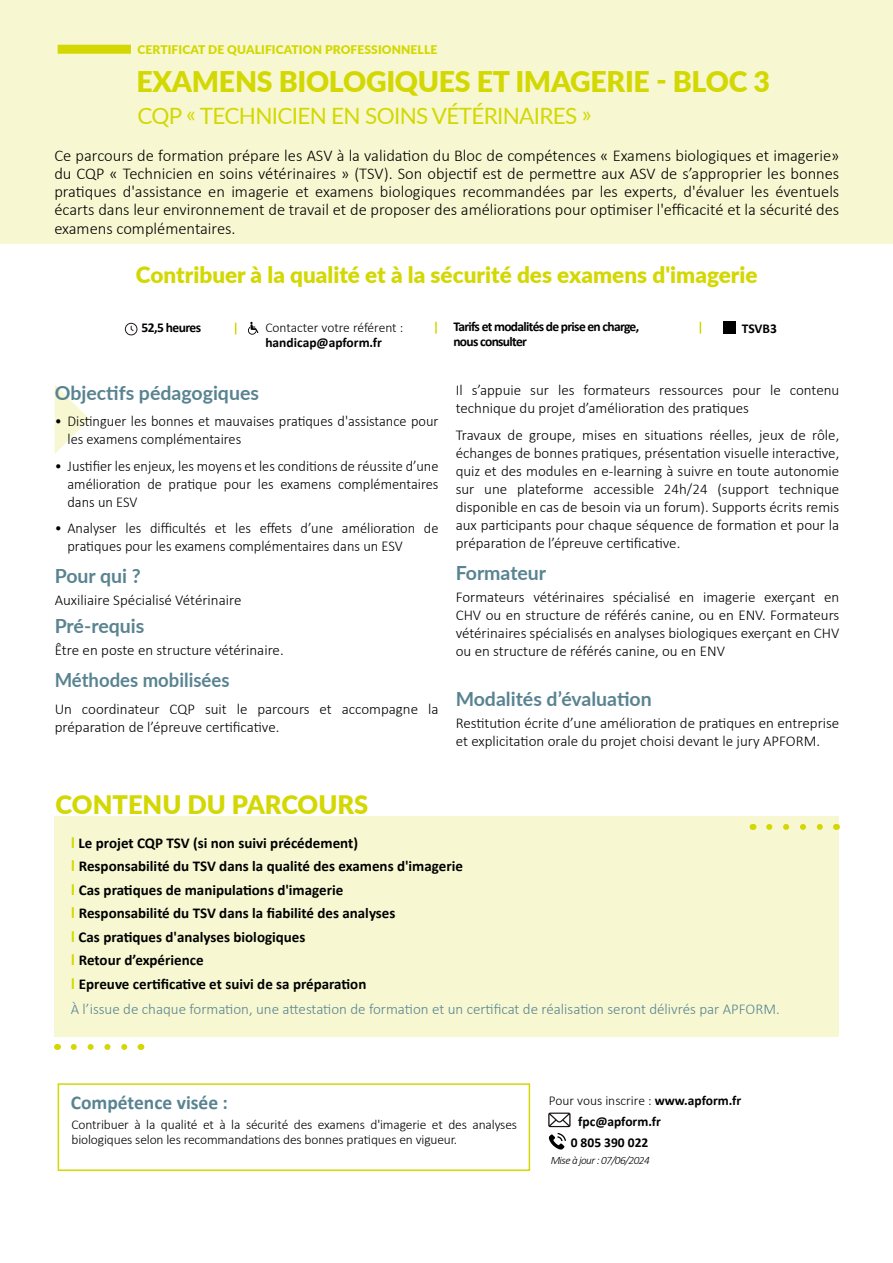
<style>
.page{position:relative;width:893px;height:1263px;background:#fff}
.page>*{position:absolute;margin:0;border:0;box-sizing:border-box;transform-origin:0 0}
.t1{font:900 28.5px "Lato";letter-spacing:-.01em;color:#d3d803}
.t2{font:900 25.5px "Lato";color:#d3d803}
.t3{font:900 22.5px "Lato";color:#d3d803}
.t4{font:22.5px "Lato";letter-spacing:-.03em;color:#d3d803}
.t5{font:700 19.5px "Lato";color:#598391}
.t6{font:700 19.5px "Lato";color:#598391;scale:.95 1}
.t7{font:700 19.5px "Calibri";color:#598391}
.t8{font:300 16.5px/18px "Calibri";color:#000;text-align:justify}
.t9{font:300 15px/18px "Calibri";color:#000}
.t10{font:300 15px/18px "Calibri";color:#000;scale:.96 1}
.t11{font:700 15px/23.5px "Calibri";color:#000}
.t12{font:300 15px "Calibri";color:#598391}
.t13{font:300 13.5px/15px "Calibri";letter-spacing:-.01em;color:#000}
.t14{font:700 13.5px "Calibri";letter-spacing:-.05em;color:#000}
.t15{font:700 13.5px "Calibri";color:#000}
.t16{font:900 12px "Lato";letter-spacing:.01em;color:#d3d803}
.t17{font:italic 300 11.25px "Calibri";letter-spacing:-.05em;color:#000}
.s1{font-family:"Lato";color:#d3d803}
.s2{font-weight:700}
</style>
<div class="page">
<div style="left:0;top:0;width:893px;height:243px;background:#f7f8d2"></div>
<svg style="left:55px;top:385px;width:35px;height:69px"></svg>
<div style="left:58px;top:45px;width:73px;height:9px;background:#d3d803"></div>
<div style="left:723px;top:321px;width:13px;height:13px;background:#000"></div>
<svg style="left:435px;top:322px;width:2px;height:12px"></svg>
<svg style="left:700px;top:322px;width:1px;height:12px"></svg>
<svg style="left:74px;top:1044px;width:54px;height:6px"></svg>
<div style="left:58px;top:1083px;width:472px;height:88px;border:2px solid #d3d803"></div>
<svg style="left:125px;top:323px;width:12px;height:12px"></svg>
<div style="left:54px;top:816px;width:785px;height:220px;background:#f7f8d2"></div>
<svg style="left:248px;top:322px;width:10px;height:13px"></svg>
<svg style="left:548px;top:1112px;width:23px;height:15px"></svg>
<svg style="left:549px;top:1133px;width:17px;height:16px"></svg>
<p class="t16" style="left:138px;top:41px;width:301px">CERTIFICAT DE QUALIFICATION PROFESSIONNELLE</p>
<h1 class="t1" style="left:136px;top:60px;width:635px">EXAMENS BIOLOGIQUES ET IMAGERIE - BLOC 3</h1>
<h3 class="t4" style="left:138px;top:100px;width:456px">CQP « TECHNICIEN EN SOINS VÉTÉRINAIRES »</h3>
<p class="t8" style="left:54px;top:147px;width:786px">Ce parcours de formation prépare les ASV à la validation du Bloc de compétences « Examens biologiques et imagerie» du CQP « Technicien en soins vétérinaires » (TSV). Son objectif est de permettre aux ASV de s’approprier les bonnes pratiques d'assistance en imagerie et examens biologiques recommandées par les experts, d'évaluer les éventuels écarts dans leur environnement de travail et de proposer des améliorations pour optimiser l'efficacité et la sécurité des examens complémentaires.</p>
<h3 class="t3" style="left:136px;top:258px;width:623px">Contribuer à la qualité et à la sécurité des examens d'imagerie</h3>
<p class="t14" style="left:141px;top:318px;width:61px">52,5 heures</p>
<p class="t14" style="left:453px;top:317px;width:187px">Tarifs et modalités de prise en charge,</p>
<p class="t14" style="left:742px;top:318px;width:37px">TSVB3</p>
<p class="t14" style="left:453px;top:332px;width:75px">nous consulter</p>
<p class="t13" style="left:265px;top:319px;width:139px">Contacter votre référent :</p>
<p class="t15" style="left:265px;top:333px;width:118px">handicap@apform.fr</p>
<h3 class="t5" style="left:55px;top:378px;width:206px">Objectifs pédagogiques</h3>
<p class="t10" style="left:68px;top:412px;width:388px;text-indent:-13px">• Distinguer les bonnes et mauvaises pratiques d'assistance pour les examens complémentaires</p>
<p class="t10" style="left:68px;top:457px;width:388px;text-align:justify;text-indent:-13px">• Justifier les enjeux, les moyens et les conditions de réussite d’une amélioration de pratique pour les examens complémentaires dans un ESV</p>
<p class="t10" style="left:68px;top:519px;width:388px;text-indent:-13px">• Analyser les difficultés et les effets d’une amélioration de pratiques pour les examens complémentaires dans un ESV</p>
<h3 class="t5" style="left:55px;top:562px;width:88px">Pour qui ?</h3>
<p class="t9" style="left:55px;top:591px;width:188px">Auxiliaire Spécialisé Vétérinaire</p>
<h3 class="t5" style="left:55px;top:612px;width:91px">Pré-requis</h3>
<p class="t9" style="left:55px;top:641px;width:230px">Être en poste en structure vétérinaire.</p>
<h3 class="t6" style="left:55px;top:666px;width:185px">Méthodes mobilisées</h3>
<p class="t9" style="left:55px;top:700px;width:385px">Un coordinateur CQP suit le parcours et accompagne la préparation de l’épreuve certificative.</p>
<p class="t9" style="left:456px;top:381px;width:385px">Il s’appuie sur les formateurs ressources pour le contenu technique du projet d’amélioration des pratiques</p>
<p class="t9" style="left:456px;top:426px;width:385px;text-align:justify">Travaux de groupe, mises en situations réelles, jeux de rôle, échanges de bonnes pratiques, présentation visuelle interactive, quiz et des modules en e-learning à suivre en toute autonomie sur une plateforme accessible 24h/24 (support technique disponible en cas de besoin via un forum). Supports écrits remis aux participants pour chaque séquence de formation et pour la préparation de l’épreuve certificative.</p>
<h3 class="t5" style="left:456px;top:558px;width:92px">Formateur</h3>
<p class="t9" style="left:456px;top:588px;width:385px;text-align:justify">Formateurs vétérinaires spécialisé en imagerie exerçant en CHV ou en structure de référés canine, ou en ENV. Formateurs vétérinaires spécialisés en analyses biologiques exerçant en CHV ou en structure de référés canine, ou en ENV</p>
<h3 class="t5" style="left:456px;top:684px;width:198px">Modalités d’évaluation</h3>
<p class="t9" style="left:456px;top:714px;width:385px">Restitution écrite d’une amélioration de pratiques en entreprise et explicitation orale du projet choisi devant le jury APFORM.</p>
<h2 class="t2" style="left:56px;top:785px;width:314px">CONTENU DU PARCOURS</h2>
<p class="t11" style="left:71px;top:830px;width:394px"><span class="s1">I</span> Le projet CQP TSV (si non suivi précédement)<br><span class="s1">I</span> Responsabilité du TSV dans la qualité des examens d'imagerie <span class="s1">I</span> Cas pratiques de manipulations d'imagerie<br><span class="s1">I</span> Responsabilité du TSV dans la fiabilité des analyses<br><span class="s1">I</span> Cas pratiques d'analyses biologiques<br><span class="s1">I</span> Retour d’expérience<br><span class="s1">I</span> Epreuve certificative et suivi de sa préparation</p>
<p class="t12" style="left:71px;top:999px;width:710px">À l’issue de chaque formation, une attestation de formation et un certificat de réalisation seront délivrés par APFORM.</p>
<h3 class="t7" style="left:71px;top:1089px;width:159px">Compétence visée :</h3>
<p class="t13" style="left:72px;top:1117px;width:447px">Contribuer à la qualité et à la sécurité des examens d'imagerie et des analyses biologiques selon les recommandations des bonnes pratiques en vigueur.</p>
<p class="t13" style="left:549px;top:1092px;width:194px">Pour vous inscrire : <span class="s2">www.apform.fr</span></p>
<p class="t15" style="left:578px;top:1112px;width:84px">fpc@apform.fr</p>
<p class="t15" style="left:571px;top:1133px;width:79px">0 805 390 022</p>
<p class="t17" style="left:551px;top:1153px;width:101px">Mise à jour : 07/06/2024</p>
</div>
